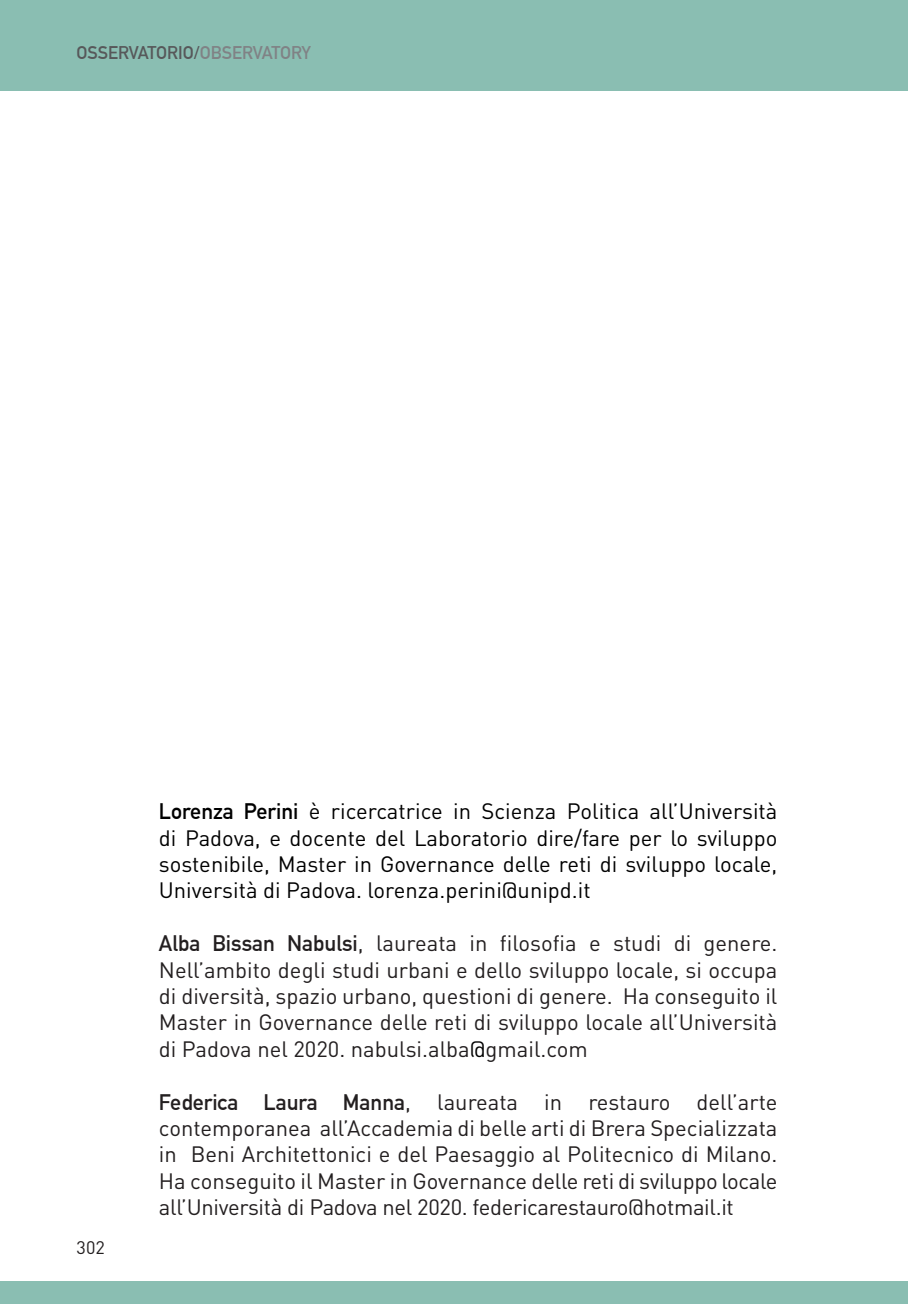
<style>
.page{position:relative;width:908px;height:1304px;background:#fff}
.page>*{position:absolute;margin:0;border:0;box-sizing:border-box;transform-origin:0 0}
.t1{font:22px/26.4px "DIN";letter-spacing:-.015em;color:#231f20;text-align:justify}
.t2{font:22px/26.4px "DIN";color:#000;text-align:justify}
.t3{font:700 18px "DIN Alternate";color:#57585a}
.t4{font:18px "DIN";color:#231f20}
.s1{color:#808285}
.s2{font-family:"DIN Alternate";font-weight:700}
.s3{color:#000}
</style>
<div class="page">
<div style="left:0;top:0;width:907px;height:90px;background:#8abeb2"></div>
<div style="left:0;top:1281px;width:907px;height:23px;background:#8abeb2"></div>
<p class="t3" style="left:77px;top:39px;width:235px">OSSERVATORIO/<span class="s1">OBSERVATORY</span></p>
<p class="t4" style="left:77px;top:1237px;width:30px">302</p>
<p class="t2" style="left:159px;top:798px;width:619px"><span class="s2">Lorenza Perini</span> è ricercatrice in Scienza Politica all’Università di Padova, e docente del Laboratorio dire/fare per lo sviluppo sostenibile, Master in Governance delle reti di sviluppo locale, Università di Padova. lorenza.perini@unipd.it</p>
<p class="t1" style="left:159px;top:930px;width:619px"><span class="s2">Alba Bissan Nabulsi</span>, laureata in filosofia e studi di genere.<br>Nell’ambito degli studi urbani e dello sviluppo locale, si occupa di diversità, spazio urbano, questioni di genere. Ha conseguito il Master in Governance delle reti di sviluppo locale all’Università di Padova nel 2020. nabulsi.alba<span class="s3">@</span>gmail.com</p>
<p class="t1" style="left:159px;top:1088px;width:620px"><span class="s2">Federica Laura Manna</span>, laureata in restauro dell’arte contemporanea all’Accademia di belle arti di Brera Specializzata in Beni Architettonici e del Paesaggio al Politecnico di Milano.<br>Ha conseguito il Master in Governance delle reti di sviluppo locale all’Università di Padova nel 2020. federicarestauro@hotmail.it</p>
</div>
